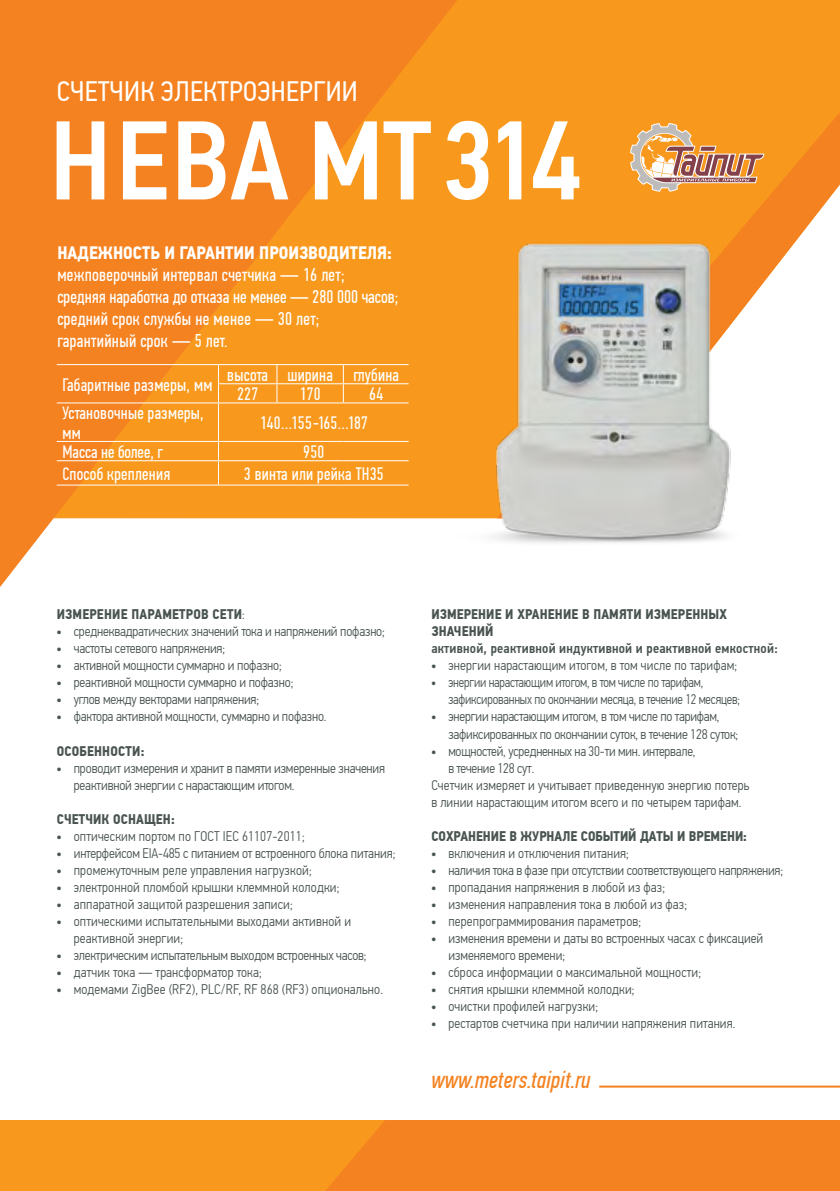
<style>
.page{position:relative;width:840px;height:1191px;background:#fff}
.page>*{position:absolute;margin:0;border:0;box-sizing:border-box;transform-origin:0 0}
.t1{font:500 112.2px "PF Din Text Cond Pro";color:#fff}
.t2{font:28.2px "PF Din Text Cond Pro";letter-spacing:.01em;color:#fff}
.t3{font:italic 24.4px "PF Din Text Comp Pro";color:#f58220}
.t4{font:18.4px "PF Din Text Comp Pro";letter-spacing:.015em;color:#fff}
.Стиль_абзаца_1{font:18px/19.4px "PF Din Text Comp Pro";letter-spacing:.015em;color:#fff}
.Стиль_абзаца_1-2{font:700 18px "PF Din Text Cond Pro";color:#fff}
.Стиль_абзаца_1-3{font:300 14px/17px "PF Din Text Cond Pro";letter-spacing:-.01em;color:#495451}
.Стиль_абзаца_1-4{font:300 14px/17px "PF Din Text Cond Pro";letter-spacing:.01em;color:#495451}
.Стиль_абзаца_1-5{font:700 14px/17px "PF Din Text Cond Pro";letter-spacing:.01em;color:#495451}
.Стиль_абзаца_1-6{font:300 14px/17px "PF Din Text Cond Pro";letter-spacing:-.01em;color:#495451;scale:.94 1}
.Стиль_абзаца_1-7{font:500 14px "PF Din Text Cond Pro";letter-spacing:.015em;color:#495451}
.Стиль_абзаца_1-8{font:300 14px "PF Din Text Cond Pro";letter-spacing:.015em;color:#495451}
.s1{font-weight:300}
.s2{font-family:"Myriad Pro";font-weight:700}
</style>
<div class="page">
<div style="left:457px;top:0;width:382px;height:221px;background:#f8991d"></div>
<svg style="left:496px;top:112px;width:343px;height:116px;background:#f79823"></svg>
<svg style="left:0;top:0;width:457px;height:587px;background:#f79736"></svg>
<div style="left:0;top:1120px;width:839px;height:71px;background:#f8991d"></div>
<div style="left:326px;top:1120px;width:513px;height:71px;background:#f58220"></div>
<svg style="left:629px;top:123px;width:134px;height:69px;background:#dfa05e"></svg>
<img style="left:420px;top:221px;width:386px;height:366px">
<hr style="left:57px;top:364px;width:161px;height:1px;background:#fff">
<hr style="left:218px;top:364px;width:59px;height:1px;background:#fff">
<hr style="left:277px;top:364px;width:66px;height:1px;background:#fff">
<hr style="left:343px;top:364px;width:65px;height:1px;background:#fff">
<hr style="left:218px;top:383px;width:59px;height:1px;background:#fff">
<svg style="left:218px;top:365px;width:1px;height:37px"></svg>
<hr style="left:277px;top:383px;width:66px;height:1px;background:#fff">
<svg style="left:276px;top:365px;width:1px;height:37px"></svg>
<hr style="left:343px;top:383px;width:65px;height:1px;background:#fff">
<svg style="left:342px;top:365px;width:1px;height:37px"></svg>
<hr style="left:57px;top:402px;width:161px;height:1px;background:#fff">
<hr style="left:218px;top:402px;width:59px;height:1px;background:#fff">
<hr style="left:218px;top:403px;width:1px;height:38px;background:#fff">
<hr style="left:277px;top:402px;width:66px;height:1px;background:#fff">
<hr style="left:343px;top:402px;width:65px;height:1px;background:#fff">
<hr style="left:57px;top:441px;width:161px;height:1px;background:#fff">
<hr style="left:218px;top:441px;width:59px;height:1px;background:#fff">
<hr style="left:277px;top:441px;width:66px;height:1px;background:#fff">
<hr style="left:343px;top:441px;width:65px;height:1px;background:#fff">
<hr style="left:57px;top:460px;width:161px;height:1px;background:#fff">
<hr style="left:218px;top:460px;width:59px;height:1px;background:#fff">
<svg style="left:218px;top:442px;width:1px;height:42px"></svg>
<hr style="left:277px;top:460px;width:66px;height:1px;background:#fff">
<hr style="left:343px;top:460px;width:65px;height:1px;background:#fff">
<hr style="left:57px;top:484px;width:161px;height:1px;background:#fff">
<hr style="left:218px;top:484px;width:59px;height:1px;background:#fff">
<hr style="left:277px;top:484px;width:66px;height:1px;background:#fff">
<hr style="left:343px;top:484px;width:65px;height:1px;background:#fff">
<hr style="left:599px;top:1085px;width:240px;height:2px;background:#f58220">
<p class="t2" style="left:57px;top:74px;width:302px">СЧЕТЧИК ЭЛЕКТРОЭНЕРГИИ</p>
<p class="t1" style="left:50px;top:93px;width:534px">НЕВА МТ 314</p>
<p class="Стиль_абзаца_1-2" style="left:57px;top:242px;width:336px">НАДЕЖНОСТЬ И ГАРАНТИИ ПРОИЗВОДИТЕЛЯ:</p>
<p class="t4" style="left:57px;top:264px;width:288px">межповерочный интервал счетчика — 16 лет;</p>
<p class="t4" style="left:57px;top:286px;width:342px">средняя наработка до отказа не менее — 280 000 часов;</p>
<p class="t4" style="left:57px;top:308px;width:263px">средний срок службы не менее — 30 лет;</p>
<p class="t4" style="left:57px;top:330px;width:172px">гарантийный срок — 5 лет.</p>
<p class="Стиль_абзаца_1" style="left:62px;top:375px;width:151px">Габаритные размеры, мм</p>
<p class="Стиль_абзаца_1" style="left:227px;top:365px;width:42px">высота</p>
<p class="Стиль_абзаца_1" style="left:287px;top:365px;width:47px">ширина</p>
<p class="Стиль_абзаца_1" style="left:353px;top:365px;width:47px">глубина</p>
<p class="Стиль_абзаца_1" style="left:237px;top:384px;width:23px">227</p>
<p class="Стиль_абзаца_1" style="left:299px;top:384px;width:23px">170</p>
<p class="Стиль_абзаца_1" style="left:369px;top:384px;width:15px">64</p>
<p class="Стиль_абзаца_1" style="left:62px;top:403px;width:143px">Установочные размеры, мм</p>
<p class="Стиль_абзаца_1" style="left:259px;top:413px;width:110px">140…155-165…187</p>
<p class="Стиль_абзаца_1" style="left:62px;top:442px;width:102px">Масса не более, г</p>
<p class="Стиль_абзаца_1" style="left:303px;top:442px;width:23px">950</p>
<p class="Стиль_абзаца_1" style="left:62px;top:464px;width:109px">Способ крепления</p>
<p class="Стиль_абзаца_1" style="left:244px;top:464px;width:141px">3 винта или рейка ТН35</p>
<p class="Стиль_абзаца_1-5" style="left:57px;top:606px;width:189px">ИЗМЕРЕНИЕ ПАРАМЕТРОВ СЕТИ<span class="s1">:</span></p>
<p class="Стиль_абзаца_1-3" style="left:57px;top:623px;width:329px"><span class="s2">•</span> среднеквадратических значений тока и напряжений пофазно;</p>
<p class="Стиль_абзаца_1-3" style="left:57px;top:640px;width:170px"><span class="s2">•</span> частоты сетевого напряжения;</p>
<p class="Стиль_абзаца_1-3" style="left:57px;top:657px;width:226px"><span class="s2">•</span> активной мощности суммарно и пофазно;</p>
<p class="Стиль_абзаца_1-3" style="left:57px;top:674px;width:238px"><span class="s2">•</span> реактивной мощности суммарно и пофазно;</p>
<p class="Стиль_абзаца_1-3" style="left:57px;top:691px;width:204px"><span class="s2">•</span> углов между векторами напряжения;</p>
<p class="Стиль_абзаца_1-3" style="left:57px;top:708px;width:271px"><span class="s2">•</span> фактора активной мощности, суммарно и пофазно.</p>
<p class="Стиль_абзаца_1-5" style="left:57px;top:742px;width:89px">ОСОБЕННОСТИ:</p>
<p class="Стиль_абзаца_1-3" style="left:74px;top:759px;width:312px;text-indent:-17px"><span class="s2">•</span> проводит измерения и хранит в памяти измеренные значения реактивной энергии с нарастающим итогом.</p>
<p class="Стиль_абзаца_1-5" style="left:57px;top:810px;width:119px">СЧЕТЧИК ОСНАЩЕН:</p>
<p class="Стиль_абзаца_1-4" style="left:57px;top:827px;width:249px"><span class="s2">•</span> оптическим портом по ГОСТ IEC 61107-2011;</p>
<p class="Стиль_абзаца_1-3" style="left:57px;top:844px;width:340px"><span class="s2">•</span> интерфейсом EIA-485 с питанием от встроенного блока питания;</p>
<p class="Стиль_абзаца_1-8" style="left:57px;top:861px;width:256px"><span class="s2">•</span> промежуточным реле управления нагрузкой;</p>
<p class="Стиль_абзаца_1-4" style="left:57px;top:878px;width:284px"><span class="s2">•</span> электронной пломбой крышки клеммной колодки;</p>
<p class="Стиль_абзаца_1-4" style="left:57px;top:895px;width:237px"><span class="s2">•</span> аппаратной защитой разрешения записи;</p>
<p class="Стиль_абзаца_1-4" style="left:74px;top:912px;width:279px;text-indent:-17px"><span class="s2">•</span> оптическими испытательными выходами активной и реактивной энергии;</p>
<p class="Стиль_абзаца_1-3" style="left:57px;top:946px;width:311px"><span class="s2">•</span> электрическим испытательным выходом встроенных часов;</p>
<p class="Стиль_абзаца_1-4" style="left:57px;top:963px;width:206px"><span class="s2">•</span> датчик тока — трансформатор тока;</p>
<p class="Стиль_абзаца_1-4" style="left:57px;top:980px;width:327px"><span class="s2">•</span> модемами ZigBee (RF2), PLC/RF, RF 868 (RF3) опционально.</p>
<p class="Стиль_абзаца_1-5" style="left:431px;top:606px;width:297px">ИЗМЕРЕНИЕ И ХРАНЕНИЕ В ПАМЯТИ ИЗМЕРЕННЫХ<br>ЗНАЧЕНИЙ</p>
<p class="Стиль_абзаца_1-7" style="left:431px;top:640px;width:348px">активной, реактивной индуктивной и реактивной емкостной:</p>
<p class="Стиль_абзаца_1-4" style="left:431px;top:657px;width:307px"><span class="s2">•</span> энергии нарастающим итогом, в том числе по тарифам;</p>
<p class="Стиль_абзаца_1-6" style="left:448px;top:674px;width:311px;text-indent:-17px"><span class="s2">•</span> энергии нарастающим итогом, в том числе по тарифам, зафиксированных по окончании месяца, в течение 12 месяцев;</p>
<p class="Стиль_абзаца_1-3" style="left:448px;top:708px;width:291px;text-indent:-17px"><span class="s2">•</span> энергии нарастающим итогом, в том числе по тарифам, зафиксированных по окончании суток, в течение 128 суток;</p>
<p class="Стиль_абзаца_1-3" style="left:448px;top:742px;width:248px;text-indent:-17px"><span class="s2">•</span> мощностей, усредненных на 30-ти мин. интервале, в течение 128 сут.</p>
<p class="Стиль_абзаца_1-4" style="left:431px;top:776px;width:319px">Счетчик измеряет и учитывает приведенную энергию потерь в линии нарастающим итогом всего и по четырем тарифам.</p>
<p class="Стиль_абзаца_1-5" style="left:431px;top:827px;width:317px">СОХРАНЕНИЕ В ЖУРНАЛЕ СОБЫТИЙ ДАТЫ И ВРЕМЕНИ:</p>
<p class="Стиль_абзаца_1-4" style="left:431px;top:844px;width:199px"><span class="s2">•</span> включения и отключения питания;</p>
<p class="Стиль_абзаца_1-3" style="left:431px;top:861px;width:353px"><span class="s2">•</span> наличия тока в фазе при отсутствии соответствующего напряжения;</p>
<p class="Стиль_абзаца_1-4" style="left:431px;top:878px;width:235px"><span class="s2">•</span> пропадания напряжения в любой из фаз;</p>
<p class="Стиль_абзаца_1-4" style="left:431px;top:895px;width:257px"><span class="s2">•</span> изменения направления тока в любой из фаз;</p>
<p class="Стиль_абзаца_1-4" style="left:431px;top:912px;width:211px"><span class="s2">•</span> перепрограммирования параметров;</p>
<p class="Стиль_абзаца_1-3" style="left:448px;top:929px;width:316px;text-indent:-17px"><span class="s2">•</span> изменения времени и даты во встроенных часах с фиксацией изменяемого времени;</p>
<p class="Стиль_абзаца_1-4" style="left:431px;top:963px;width:271px"><span class="s2">•</span> сброса информации о максимальной мощности;</p>
<p class="Стиль_абзаца_1-4" style="left:431px;top:980px;width:205px"><span class="s2">•</span> снятия крышки клеммной колодки;</p>
<p class="Стиль_абзаца_1-4" style="left:431px;top:997px;width:168px"><span class="s2">•</span> очистки профилей нагрузки;</p>
<p class="Стиль_абзаца_1-4" style="left:431px;top:1014px;width:305px"><span class="s2">•</span> рестартов счетчика при наличии напряжения питания.</p>
<p class="t3" style="left:431px;top:1065px;width:160px">www.meters.taipit.ru</p>
</div>
